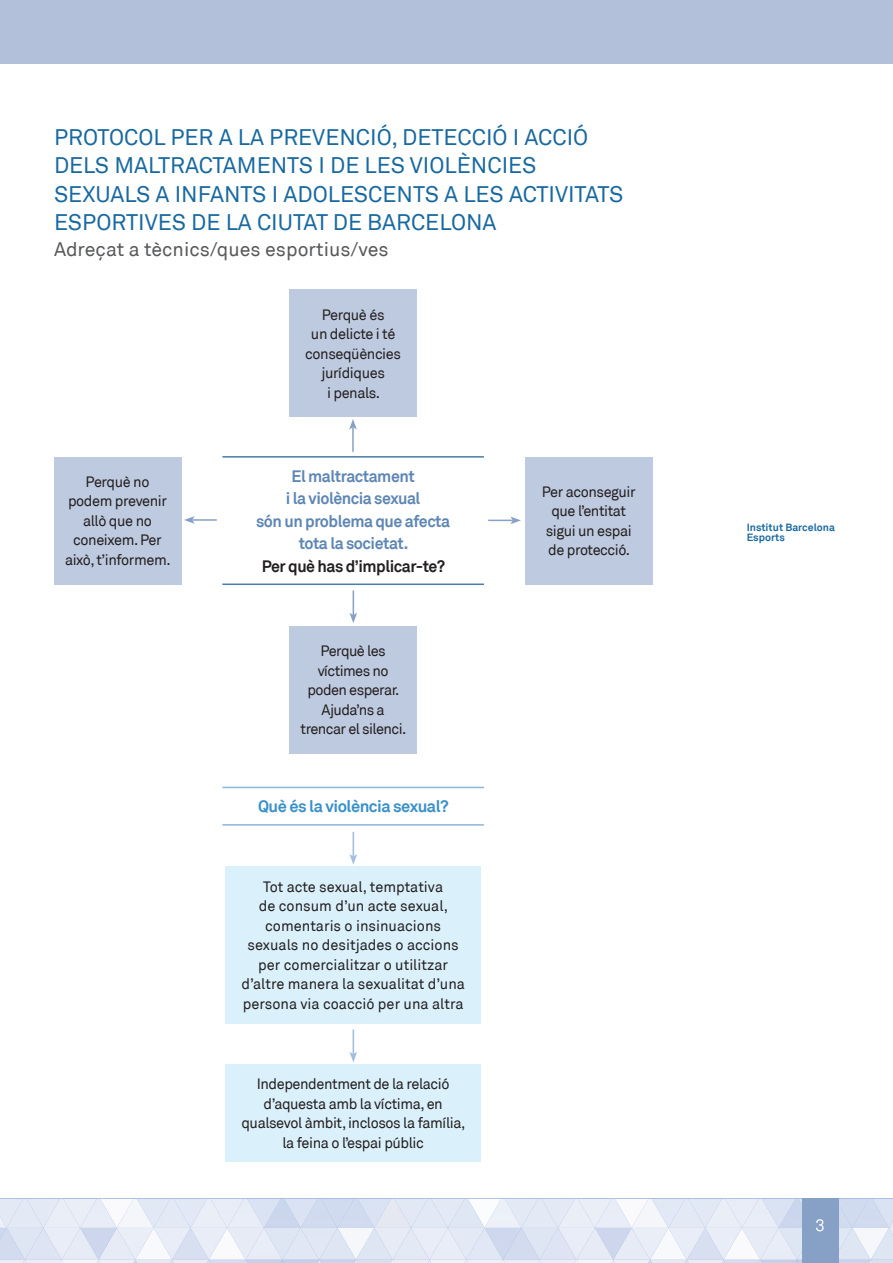
<style>
.page{position:relative;width:893px;height:1263px;background:#fff}
.page>*{position:absolute;margin:0;border:0;box-sizing:border-box;transform-origin:0 0}
.t1{font:22.5px/28.5px "Akkurat";color:#1869a0}
.t2{font:19.5px "Akkurat";color:#57585a}
.t3{font:700 16.5px/22.5px "Akkurat";letter-spacing:-.03em;color:#5e86b4;text-align:center}
.t4{font:700 16.5px "Akkurat";letter-spacing:-.03em;color:#231f20}
.t5{font:700 16.5px "Akkurat";letter-spacing:-.03em;color:#3990c9}
.t6{font:300 16.5px "Akkurat";color:#fff}
.t7{font:15px/19.5px "Akkurat";letter-spacing:-.03em;color:#231f20;text-align:center}
.t8{font:15px/19.5px "Akkurat";color:#231f20;text-align:center}
.t9{font:700 10.5px/10.5px "Akkurat";color:#1869a0}
</style>
<div class="page">
<svg style="left:0;top:1199px;width:893px;height:64px;background:#e2e8f4"></svg>
<div style="left:802px;top:1199px;width:37px;height:64px;background:#87a1c6"></div>
<div style="left:0;top:0;width:893px;height:64px;background:#b2c0da"></div>
<div style="left:54px;top:457px;width:127px;height:127px;background:#becadf"></div>
<hr style="left:192px;top:519px;width:25px;height:2px;background:#87a1c6">
<svg style="left:184px;top:516px;width:11px;height:8px"></svg>
<hr style="left:222px;top:456px;width:262px;height:2px;background:#487cad">
<hr style="left:222px;top:583px;width:262px;height:2px;background:#487cad">
<svg style="left:488px;top:516px;width:33px;height:8px"></svg>
<div style="left:525px;top:457px;width:127px;height:127px;background:#becadf"></div>
<hr style="left:352px;top:427px;width:2px;height:25px;background:#87a1c6">
<svg style="left:349px;top:419px;width:8px;height:11px"></svg>
<div style="left:289px;top:290px;width:128px;height:127px;background:#becadf"></div>
<svg style="left:349px;top:590px;width:8px;height:33px"></svg>
<div style="left:289px;top:626px;width:128px;height:128px;background:#becadf"></div>
<hr style="left:222px;top:787px;width:262px;height:1px;background:#8db4dc">
<hr style="left:222px;top:824px;width:262px;height:2px;background:#8db4dc">
<svg style="left:349px;top:832px;width:8px;height:33px"></svg>
<div style="left:226px;top:866px;width:255px;height:158px;background:#daf0fa"></div>
<svg style="left:349px;top:1029px;width:8px;height:33px"></svg>
<div style="left:226px;top:1064px;width:255px;height:98px;background:#daf0fa"></div>
<h1 class="t1" style="left:54px;top:123px;width:571px">PROTOCOL PER A LA PREVENCIÓ, DETECCIÓ I ACCIÓ DELS MALTRACTAMENTS I DE LES VIOLÈNCIES SEXUALS A INFANTS I ADOLESCENTS A LES ACTIVITATS ESPORTIVES DE LA CIUTAT DE BARCELONA</h1>
<h2 class="t2" style="left:54px;top:238px;width:336px">Adreçat a tècnics/ques esportius/ves</h2>
<p class="t7" style="left:305px;top:305px;width:97px">Perquè és<br>un delicte i té conseqüències jurídiques<br>i penals.</p>
<p class="t7" style="left:65px;top:472px;width:107px">Perquè no podem prevenir allò que no coneixem. Per això, t’informem.</p>
<p class="t3" style="left:256px;top:465px;width:196px">El maltractament<br>i la violència sexual<br>són un problema que afecta tota la societat.</p>
<p class="t4" style="left:262px;top:555px;width:185px">Per què has d’implicar-te?</p>
<p class="t7" style="left:301px;top:642px;width:107px">Perquè les víctimes no poden esperar.<br>Ajuda’ns a trencar el silenci.</p>
<p class="t5" style="left:258px;top:796px;width:192px">Què és la violència sexual?</p>
<p class="t8" style="left:241px;top:877px;width:225px">Tot acte sexual, temptativa<br>de consum d’un acte sexual, comentaris o insinuacions sexuals no desitjades o accions per comercialitzar o utilitzar d’altre manera la sexualitat d’una persona via coacció per una altra</p>
<p class="t7" style="left:241px;top:1074px;width:226px">Independentment de la relació d’aquesta amb la víctima, en qualsevol àmbit, inclosos la família, la feina o l’espai públic</p>
<p class="t7" style="left:542px;top:482px;width:96px">Per aconseguir que l’entitat sigui un espai de protecció.</p>
<p class="t9" style="left:747px;top:522px;width:90px">Institut Barcelona<br>Esports</p>
<p class="t6" style="left:815px;top:1215px;width:11px">3</p>
</div>
